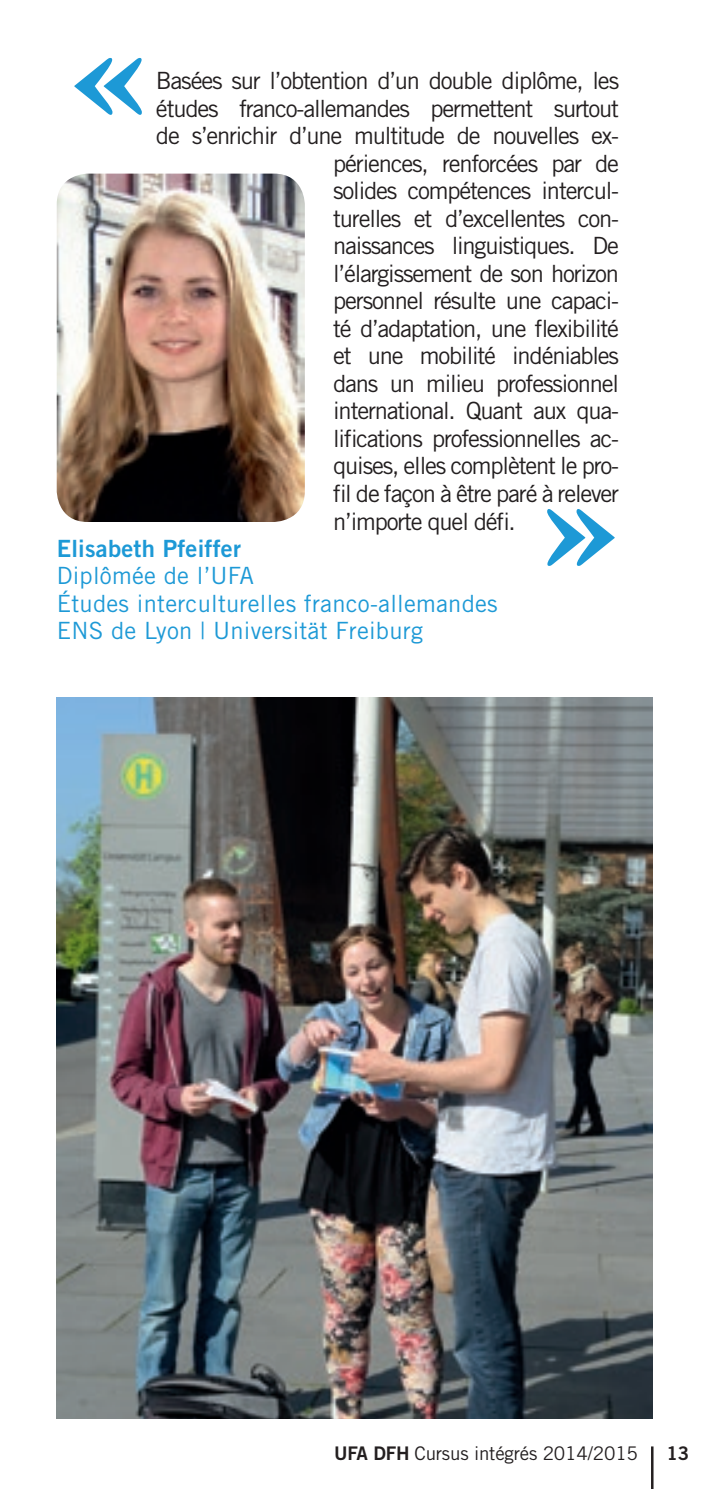
<style>
.page{position:relative;width:709px;height:1489px;background:#fff}
.page>*{position:absolute;margin:0;border:0;box-sizing:border-box;transform-origin:0 0}
.t1{font:700 150px "Times LT Std";color:#1d99d6}
.t2{font:23.75px "Trade Gothic LT Std";letter-spacing:-.05em;color:#231f20}
.t3{font:23.75px/27.5px "Trade Gothic LT Std";letter-spacing:.01em;color:#1d99d6}
.t4{font:23.75px "Trade Gothic LT Std Bd 2";letter-spacing:.01em;color:#1d99d6}
.t5{font:18.75px "Trade Gothic LT Std";letter-spacing:-.01em;color:#231f20}
.t6{font:18.75px "Trade Gothic LT Std Bd 2";color:#231f20}
.s1{font-family:"Trade Gothic LT Std Bd 2"}
</style>
<div class="page">
<hr style="left:0;top:0;width:1px;height:1488px;background:#756a59">
<img style="left:57px;top:174px;width:248px;height:348px">
<img style="left:57px;top:697px;width:595px;height:720px">
<hr style="left:651px;top:1446px;width:2px;height:42px;background:#231f20">
<h1 class="t1" style="left:71px;top:-20px;width:76px">«</h1>
<p class="t2" style="left:156px;top:66px;width:465px">Basées sur l’obtention d’un double diplôme, les</p>
<p class="t2" style="left:156px;top:94px;width:465px">études franco-allemandes permettent surtout</p>
<p class="t2" style="left:156px;top:121px;width:465px">de s’enrichir d’une multitude de nouvelles ex-</p>
<p class="t2" style="left:333px;top:149px;width:287px">périences, renforcées par de</p>
<p class="t2" style="left:333px;top:176px;width:287px">solides compétences intercul-</p>
<p class="t2" style="left:333px;top:204px;width:287px">turelles et d’excellentes con-</p>
<p class="t2" style="left:333px;top:231px;width:287px">naissances linguistiques. De</p>
<p class="t2" style="left:333px;top:259px;width:287px">l’élargissement de son horizon</p>
<p class="t2" style="left:333px;top:286px;width:287px">personnel résulte une capaci-</p>
<p class="t2" style="left:333px;top:314px;width:287px">té d’adaptation, une flexibilité</p>
<p class="t2" style="left:333px;top:341px;width:287px">et une mobilité indéniables</p>
<p class="t2" style="left:333px;top:369px;width:287px">dans un milieu professionnel</p>
<p class="t2" style="left:333px;top:396px;width:287px">international. Quant aux qua-</p>
<p class="t2" style="left:333px;top:424px;width:287px">lifications professionnelles ac-</p>
<p class="t2" style="left:333px;top:451px;width:287px">quises, elles complètent le pro-</p>
<p class="t2" style="left:333px;top:479px;width:287px">fil de façon à être paré à relever</p>
<p class="t2" style="left:333px;top:506px;width:184px">n’importe quel défi.</p>
<p class="t4" style="left:57px;top:533px;width:186px">Elisabeth Pfeiffer</p>
<p class="t3" style="left:57px;top:562px;width:442px">Diplômée de l’UFA<br>Études interculturelles franco-allemandes<br>ENS de Lyon | Universität Freiburg</p>
<h1 class="t1" style="left:543px;top:431px;width:76px">»</h1>
<p class="t5" style="left:334px;top:1441px;width:305px"><span class="s1">UFA DFH</span> Cursus intégrés 2014/2015</p>
<p class="t6" style="left:666px;top:1441px;width:24px">13</p>
</div>
